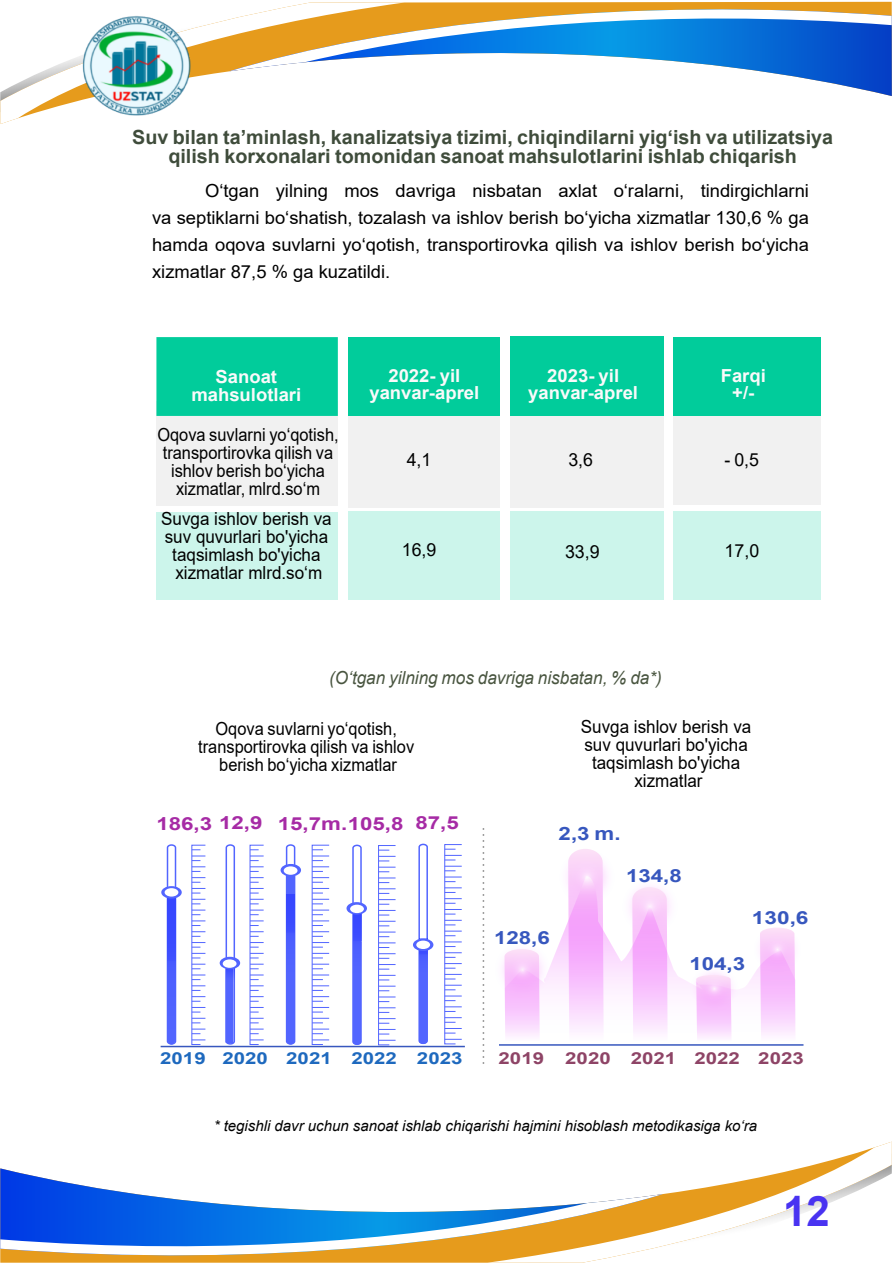
<style>
.page{position:relative;width:893px;height:1263px;background:#fff}
.page>*{position:absolute;margin:0;border:0;box-sizing:border-box;transform-origin:0 0}
.t1{font:700 42px "Arial";color:#4933f1}
.t2{font:700 19.5px/19px "Arial";color:#3f4c3b;text-align:center}
.t3{font:700 18.3px "Arial";color:#3757be;scale:1.22 1}
.t4{font:18px/27px "Arial";color:#000;text-align:justify}
.t5{font:18px/18.1px "Arial";color:#000;text-align:center;scale:.91 1}
.t6{font:18px/18px "Arial";color:#000;text-align:center;scale:.95 1}
.t7{font:700 18px/17.1px "Arial";color:#fafafa;text-align:center}
.t8{font:italic 18px "Arial";color:#495540;scale:.95 1}
.t9{font:700 18px "Arial";color:#a62ba5;scale:1.24 1}
.t10{font:700 18px "Arial";color:#3757be;scale:1.24 1}
.t11{font:700 18px "Arial";color:#3757be;scale:1.26 1}
.t12{font:700 16.5px "Arial";color:#8e4466;scale:1.24 1}
.t13{font:700 16.5px "Arial";color:#1e69be;scale:1.24 1}
.t14{font:italic 15px "Arial";color:#000}
</style>
<div class="page">
<div style="left:156px;top:401px;width:182px;height:105px;background:#f1f1f1"></div>
<div style="left:156px;top:337px;width:182px;height:79px;background:#01cc9b"></div>
<div style="left:348px;top:401px;width:152px;height:107px;background:#f1f1f1"></div>
<div style="left:348px;top:337px;width:152px;height:78px;background:#01cc9b"></div>
<div style="left:510px;top:401px;width:153px;height:107px;background:#f1f1f1"></div>
<div style="left:510px;top:337px;width:153px;height:79px;background:#01cc9b"></div>
<div style="left:673px;top:401px;width:148px;height:104px;background:#f1f1f1"></div>
<div style="left:673px;top:337px;width:148px;height:78px;background:#01cc9b"></div>
<div style="left:156px;top:512px;width:182px;height:87px;background:#ccf5eb"></div>
<div style="left:348px;top:512px;width:152px;height:88px;background:#ccf5eb"></div>
<div style="left:510px;top:512px;width:153px;height:88px;background:#ccf5eb"></div>
<div style="left:673px;top:512px;width:148px;height:88px;background:#ccf5eb"></div>
<svg style="left:166px;top:845px;width:11px;height:200px"></svg>
<svg style="left:225px;top:844px;width:11px;height:201px"></svg>
<svg style="left:285px;top:844px;width:11px;height:201px"></svg>
<div style="left:287px;top:866px;width:8px;height:178px;background:#5265ff;border-radius:4px"></div>
<svg style="left:167px;top:898px;width:8px;height:130px"></svg>
<div style="left:226px;top:965px;width:8px;height:16px;background:#4759ff"></div>
<svg style="left:287px;top:894px;width:8px;height:41px"></svg>
<svg style="left:161px;top:886px;width:21px;height:12px"></svg>
<div style="left:165px;top:888px;width:13px;height:8px;background:#fff;border-radius:50%"></div>
<svg style="left:220px;top:957px;width:20px;height:12px"></svg>
<div style="left:223px;top:959px;width:14px;height:9px;background:#fff;border-radius:50%"></div>
<svg style="left:281px;top:864px;width:20px;height:12px"></svg>
<div style="left:284px;top:866px;width:13px;height:9px;background:#fff;border-radius:50%"></div>
<svg style="left:191px;top:845px;width:15px;height:200px"></svg>
<svg style="left:250px;top:845px;width:14px;height:200px"></svg>
<svg style="left:312px;top:845px;width:18px;height:200px"></svg>
<svg style="left:351px;top:844px;width:11px;height:202px"></svg>
<svg style="left:353px;top:914px;width:8px;height:58px"></svg>
<svg style="left:346px;top:902px;width:21px;height:12px"></svg>
<div style="left:350px;top:905px;width:14px;height:8px;background:#fff;border-radius:50%"></div>
<svg style="left:378px;top:845px;width:18px;height:200px"></svg>
<hr style="left:161px;top:1046px;width:304px;height:1px;background:#3757be">
<svg style="left:418px;top:843px;width:11px;height:201px"></svg>
<svg style="left:419px;top:951px;width:8px;height:20px"></svg>
<svg style="left:413px;top:938px;width:20px;height:13px"></svg>
<div style="left:416px;top:940px;width:14px;height:9px;background:#fff;border-radius:50%"></div>
<svg style="left:444px;top:844px;width:18px;height:200px"></svg>
<hr style="left:499px;top:1044px;width:304px;height:2px;background:#3757be">
<svg style="left:505px;top:902px;width:291px;height:144px"></svg>
<svg style="left:556px;top:846px;width:61px;height:62px"></svg>
<svg style="left:491px;top:938px;width:62px;height:62px"></svg>
<svg style="left:619px;top:875px;width:61px;height:62px"></svg>
<svg style="left:687px;top:962px;width:54px;height:52px"></svg>
<svg style="left:750px;top:924px;width:53px;height:50px"></svg>
<svg style="left:483px;top:828px;width:1px;height:236px"></svg>
<svg style="left:663px;top:1141px;width:229px;height:105px"></svg>
<svg style="left:0;top:1168px;width:135px;height:26px"></svg>
<svg style="left:0;top:1194px;width:663px;height:69px"></svg>
<svg style="left:0;top:19px;width:229px;height:105px"></svg>
<svg style="left:229px;top:71px;width:663px;height:25px"></svg>
<svg style="left:229px;top:1px;width:663px;height:70px"></svg>
<img style="left:78px;top:16px;width:113px;height:103px">
<p class="t2" style="left:132px;top:128px;width:702px">Suv bilan ta’minlash, kanalizatsiya tizimi, chiqindilarni yig‘ish va utilizatsiya qilish korxonalari tomonidan sanoat mahsulotlarini ishlab chiqarish</p>
<p class="t4" style="left:152px;top:177px;width:658px;text-indent:53px">O‘tgan yilning mos davriga nisbatan axlat o‘ralarni, tindirgichlarni va septiklarni bo‘shatish, tozalash va ishlov berish bo‘yicha xizmatlar 130,6 % ga hamda oqova suvlarni yo‘qotish, transportirovka qilish va ishlov berish bo‘yicha xizmatlar 87,5 % ga kuzatildi.</p>
<p class="t7" style="left:191px;top:369px;width:111px">Sanoat mahsulotlari</p>
<p class="t7" style="left:369px;top:368px;width:111px">2022- yil yanvar-aprel</p>
<p class="t7" style="left:528px;top:367px;width:111px">2023- yil yanvar-aprel</p>
<p class="t7" style="left:721px;top:367px;width:47px">Farqi +/-</p>
<p class="t5" style="left:157px;top:425px;width:201px">Oqova suvlarni yo‘qotish, transportirovka qilish va ishlov berish bo‘yicha xizmatlar, mlrd.so‘m</p>
<p class="t6" style="left:161px;top:510px;width:181px">Suvga ishlov berish va suv quvurlari bo'yicha taqsimlash bo'yicha xizmatlar mlrd.so‘m</p>
<p class="t4" style="left:407px;top:446px;width:26px">4,1</p>
<p class="t4" style="left:568px;top:446px;width:26px">3,6</p>
<p class="t4" style="left:724px;top:446px;width:36px">- 0,5</p>
<p class="t4" style="left:402px;top:536px;width:36px">16,9</p>
<p class="t4" style="left:565px;top:538px;width:36px">33,9</p>
<p class="t4" style="left:725px;top:537px;width:36px">17,0</p>
<p class="t8" style="left:329px;top:666px;width:352px">(O‘tgan yilning mos davriga nisbatan, % da*)</p>
<p class="t5" style="left:198px;top:719px;width:239px">Oqova suvlarni yo‘qotish, transportirovka qilish va ishlov berish bo‘yicha xizmatlar</p>
<p class="t6" style="left:581px;top:717px;width:181px">Suvga ishlov berish va suv quvurlari bo'yicha taqsimlash bo'yicha xizmatlar</p>
<p class="t9" style="left:156px;top:811px;width:201px">186,3 12,9 15,7m.105,8</p>
<p class="t9" style="left:415px;top:810px;width:37px">87,5</p>
<p class="t13" style="left:160px;top:1046px;width:245px">2019 2020 2021 2022 2023</p>
<p class="t3" style="left:559px;top:821px;width:52px">2,3 m.</p>
<p class="t10" style="left:626px;top:863px;width:47px">134,8</p>
<p class="t10" style="left:494px;top:924px;width:47px">128,6</p>
<p class="t11" style="left:752px;top:905px;width:46px">130,6</p>
<p class="t10" style="left:689px;top:951px;width:47px">104,3</p>
<p class="t12" style="left:499px;top:1046px;width:38px">2019</p>
<p class="t12" style="left:565px;top:1046px;width:194px">2020 2021 2022 2023</p>
<p class="t14" style="left:214px;top:1116px;width:545px">* tegishli davr uchun sanoat ishlab chiqarishi hajmini hisoblash metodikasiga ko‘ra</p>
<h1 class="t1" style="left:783px;top:1182px;width:48px">12</h1>
</div>
